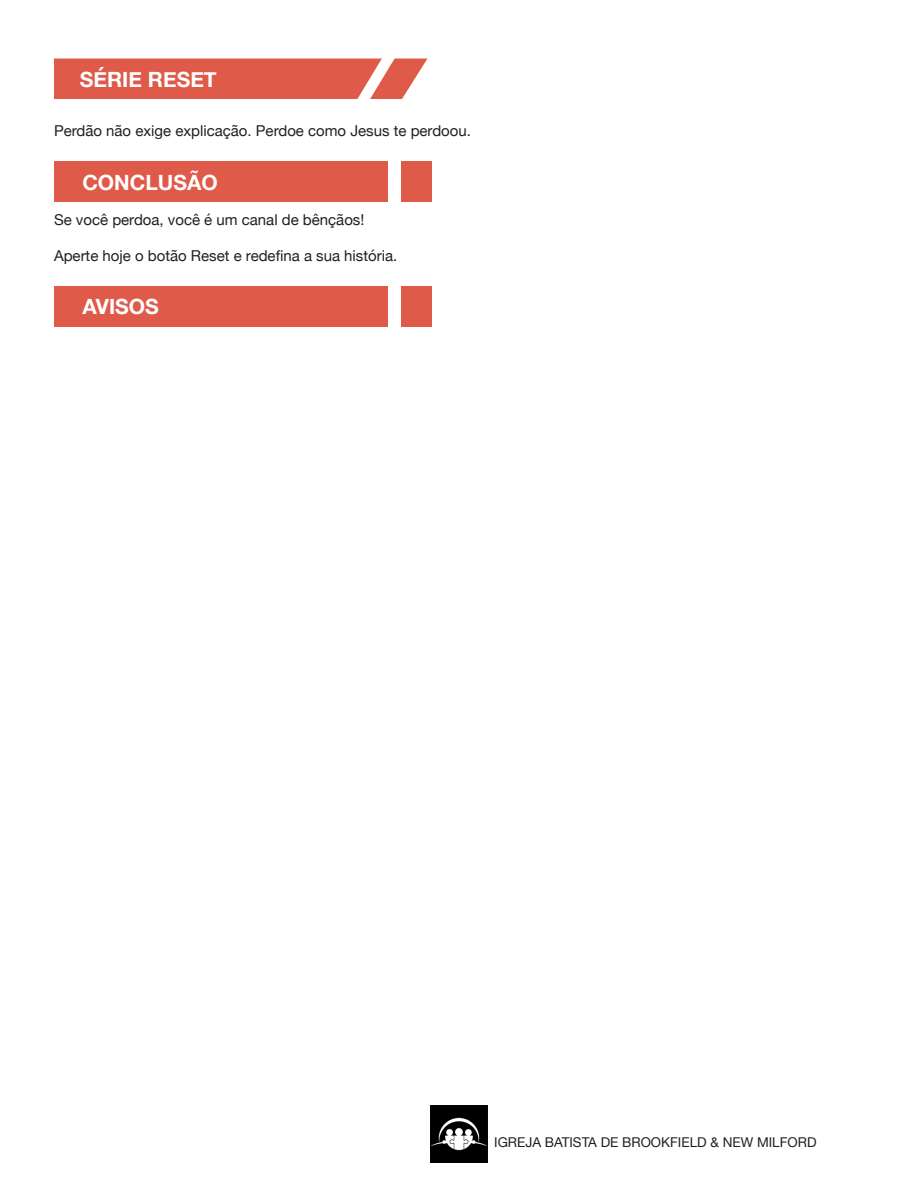
<style>
.page{position:relative;width:918px;height:1188px;background:#fff}
.page>*{position:absolute;margin:0;border:0;box-sizing:border-box;transform-origin:0 0}
.t1{font:700 21px "Helvetica Neue";color:#fff}
.t2{font:15px "Helvetica Neue";color:#231f20}
.t3{font:13.5px "Helvetica Neue";color:#231f20}
</style>
<div class="page">
<img style="left:431px;top:1106px;width:56px;height:56px">
<div style="left:54px;top:162px;width:378px;height:40px;background:#df5a49"></div>
<div style="left:388px;top:157px;width:12px;height:50px;background:#fff"></div>
<div style="left:54px;top:286px;width:378px;height:41px;background:#df5a49"></div>
<div style="left:388px;top:282px;width:12px;height:49px;background:#fff"></div>
<svg style="left:54px;top:58px;width:374px;height:41px;background:#e16757"></svg>
<p class="t1" style="left:80px;top:63px;width:138px">SÉRIE RESET</p>
<p class="t2" style="left:54px;top:120px;width:419px">Perdão não exige explicação. Perdoe como Jesus te perdoou.</p>
<p class="t1" style="left:82px;top:166px;width:137px">CONCLUSÃO</p>
<p class="t2" style="left:54px;top:208px;width:312px">Se você perdoa, você é um canal de bênçãos!</p>
<p class="t2" style="left:54px;top:244px;width:345px">Aperte hoje o botão Reset e redefina a sua história.</p>
<p class="t1" style="left:82px;top:290px;width:78px">AVISOS</p>
<p class="t3" style="left:494px;top:1132px;width:324px">IGREJA BATISTA DE BROOKFIELD &amp; NEW MILFORD</p>
</div>
